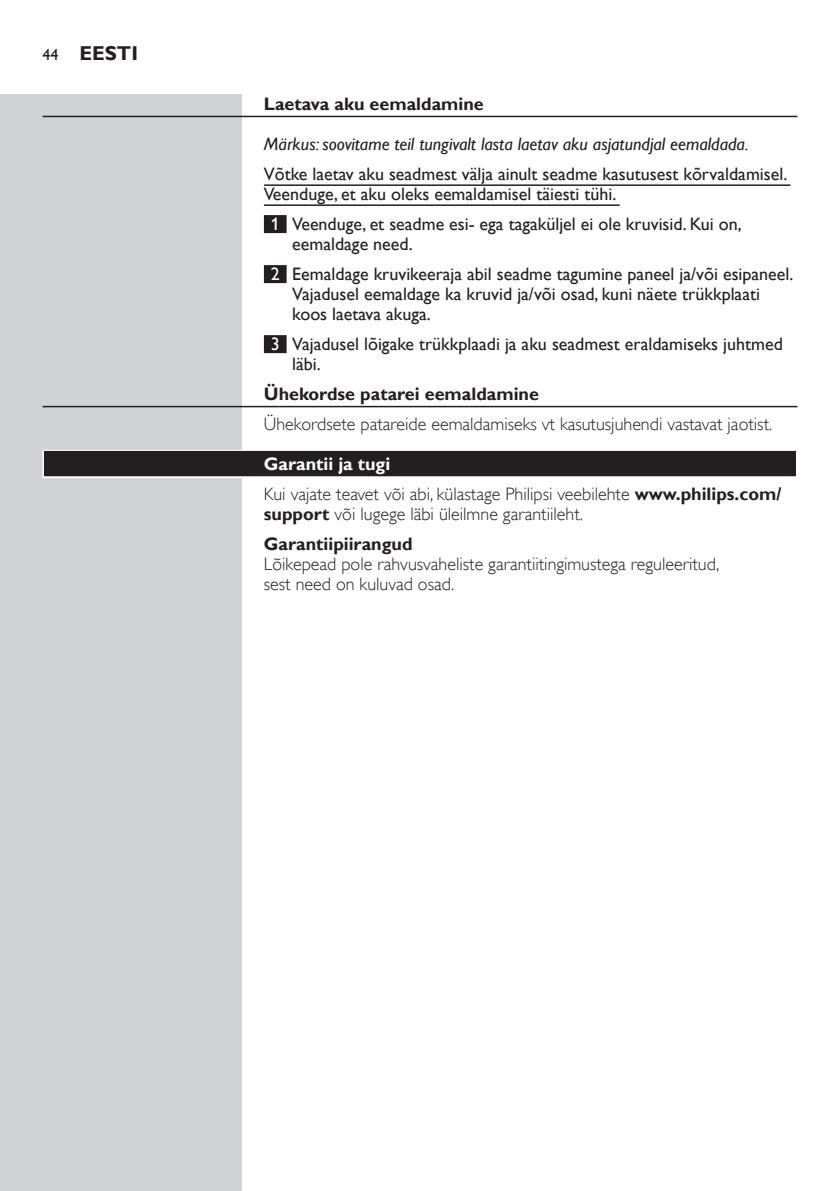
<style>
.page{position:relative;width:840px;height:1191px;background:#fff}
.page>*{position:absolute;margin:0;border:0;box-sizing:border-box;transform-origin:0 0}
.t1{font:700 20px "Gill Sans Alt One WGL";color:#231f20}
.t2{font:18px/20px "Gill Sans Alt One WGL";color:#231f20}
.t3{font:18px/20px "Gill Sans Alt One WGL Light";color:#231f20}
.t4{font:700 18px "Gill Sans Alt One WGL";color:#231f20}
.t5{font:italic 18px "Gill Sans Alt One WGL";color:#231f20}
.t6{font:700 18px "Gill Sans Alt One WGL";color:#fff}
.s1{font-weight:400;font-size:16px}
.s2{color:#fff}
.s3{font-family:"Gill Sans Alt One WGL";font-weight:700}
</style>
<div class="page">
<div style="left:0;top:95px;width:241px;height:1096px;background:#d1d2d4"></div>
<hr style="left:43px;top:116px;width:754px;height:1px;background:#231f20">
<hr style="left:264px;top:184px;width:526px;height:2px;background:#231f20">
<hr style="left:264px;top:204px;width:355px;height:2px;background:#231f20">
<div style="left:264px;top:215px;width:22px;height:18px;background:#231f20"></div>
<div style="left:264px;top:265px;width:22px;height:18px;background:#231f20"></div>
<div style="left:264px;top:335px;width:22px;height:18px;background:#231f20"></div>
<hr style="left:43px;top:406px;width:754px;height:1px;background:#231f20">
<div style="left:43px;top:450px;width:754px;height:28px;background:#c1c0c0"></div>
<div style="left:44px;top:451px;width:751px;height:25px;background:#231f20"></div>
<p class="t1" style="left:43px;top:40px;width:97px"><span class="s1">44</span> EESTI</p>
<p class="t4" style="left:264px;top:92px;width:221px">Laetava aku eemaldamine</p>
<p class="t5" style="left:264px;top:131px;width:486px">Märkus: soovitame teil tungivalt lasta laetav aku asjatundjal eemaldada.</p>
<p class="t2" style="left:264px;top:164px;width:524px">Võtke laetav aku seadmest välja ainult seadme kasutusest kõrvaldamisel.<br>Veenduge, et aku oleks eemaldamisel täiesti tühi.</p>
<p class="t2" style="left:292px;top:214px;width:450px;text-indent:-22px"><span class="s2">1</span> Veenduge, et seadme esi- ega tagaküljel ei ole kruvisid. Kui on, eemaldage need.</p>
<p class="t2" style="left:292px;top:264px;width:502px;text-indent:-22px"><span class="s2">2</span> Eemaldage kruvikeeraja abil seadme tagumine paneel ja/või esipaneel.<br>Vajadusel eemaldage ka kruvid ja/või osad, kuni näete trükkplaati koos laetava akuga.</p>
<p class="t2" style="left:292px;top:334px;width:492px;text-indent:-22px"><span class="s2">3</span> Vajadusel lõigake trükkplaadi ja aku seadmest eraldamiseks juhtmed läbi.</p>
<p class="t4" style="left:264px;top:382px;width:276px">Ühekordse patarei eemaldamine</p>
<p class="t3" style="left:264px;top:414px;width:509px">Ühekordsete patareide eemaldamiseks vt kasutusjuhendi vastavat jaotist.</p>
<p class="t6" style="left:264px;top:452px;width:128px">Garantii ja tugi</p>
<p class="t3" style="left:264px;top:484px;width:518px">Kui vajate teavet või abi, külastage Philipsi veebilehte <span class="s3">www.philips.com/ support</span> või lugege läbi üleilmne garantiileht.</p>
<p class="t4" style="left:264px;top:532px;width:150px">Garantiipiirangud</p>
<p class="t3" style="left:264px;top:554px;width:456px">Lõikepead pole rahvusvaheliste garantiitingimustega reguleeritud, sest need on kuluvad osad.</p>
</div>
